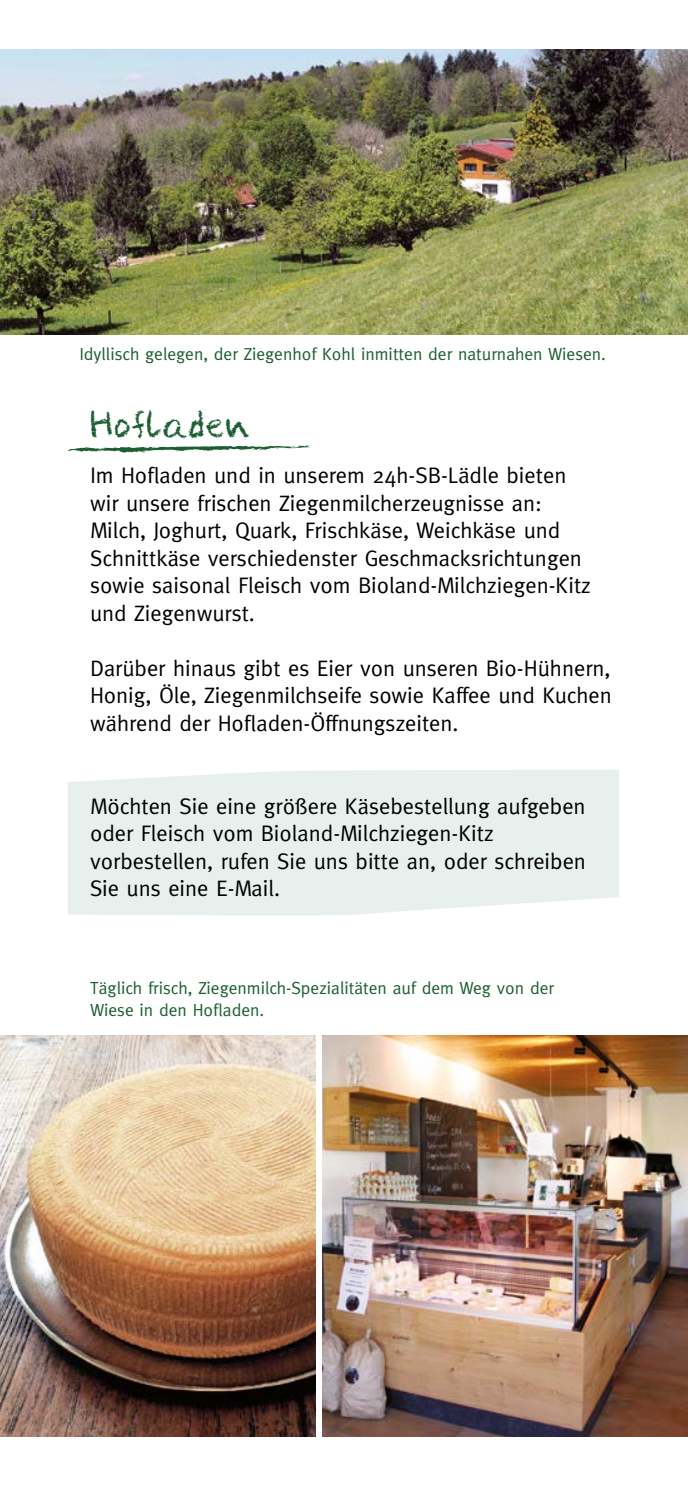
<style>
.page{position:relative;width:688px;height:1489px;background:#fff}
.page>*{position:absolute;margin:0;border:0;box-sizing:border-box;transform-origin:0 0}
.t1{font:35.75px "Crayon AL";letter-spacing:.015em;color:#1d5e33;scale:.91 1}
.t2{font:22.5px/27.5px "Meta";color:#000}
.t3{font:17.5px/22.5px "Meta";color:#1d5e33}
</style>
<div class="page">
<div style="left:68px;top:770px;width:551px;height:146px;background:#e7f0ec"></div>
<svg style="left:68px;top:445px;width:241px;height:7px"></svg>
<img style="left:0;top:50px;width:687px;height:285px">
<img style="left:322px;top:1035px;width:365px;height:401px">
<img style="left:0;top:1035px;width:315px;height:401px">
<p class="t3" style="left:79px;top:343px;width:528px">Idyllisch gelegen, der Ziegenhof Kohl inmitten der naturnahen Wiesen.</p>
<h1 class="t1" style="left:90px;top:409px;width:177px">Hofladen</h1>
<p class="t2" style="left:90px;top:461px;width:502px">Im Hofladen und in unserem 24h-SB-Lädle bieten wir unsere frischen Ziegenmilcherzeugnisse an:<br>Milch, Joghurt, Quark, Frischkäse, Weichkäse und Schnittkäse verschiedenster Geschmacksrichtungen sowie saisonal Fleisch vom Bioland-Milchziegen-Kitz und Ziegenwurst.</p>
<p class="t2" style="left:90px;top:654px;width:523px;text-align:justify">Darüber hinaus gibt es Eier von unseren Bio-Hühnern, Honig, Öle, Ziegenmilchseife sowie Kaffee und Kuchen während der Hofladen-Öffnungszeiten.</p>
<p class="t2" style="left:90px;top:791px;width:497px">Möchten Sie eine größere Käsebestellung aufgeben oder Fleisch vom Bioland-Milchziegen-Kitz vorbestellen, rufen Sie uns bitte an, oder schreiben Sie uns eine E-Mail.</p>
<p class="t3" style="left:90px;top:976px;width:465px">Täglich frisch, Ziegenmilch-Spezialitäten auf dem Weg von der<br>Wiese in den Hofladen.</p>
</div>
